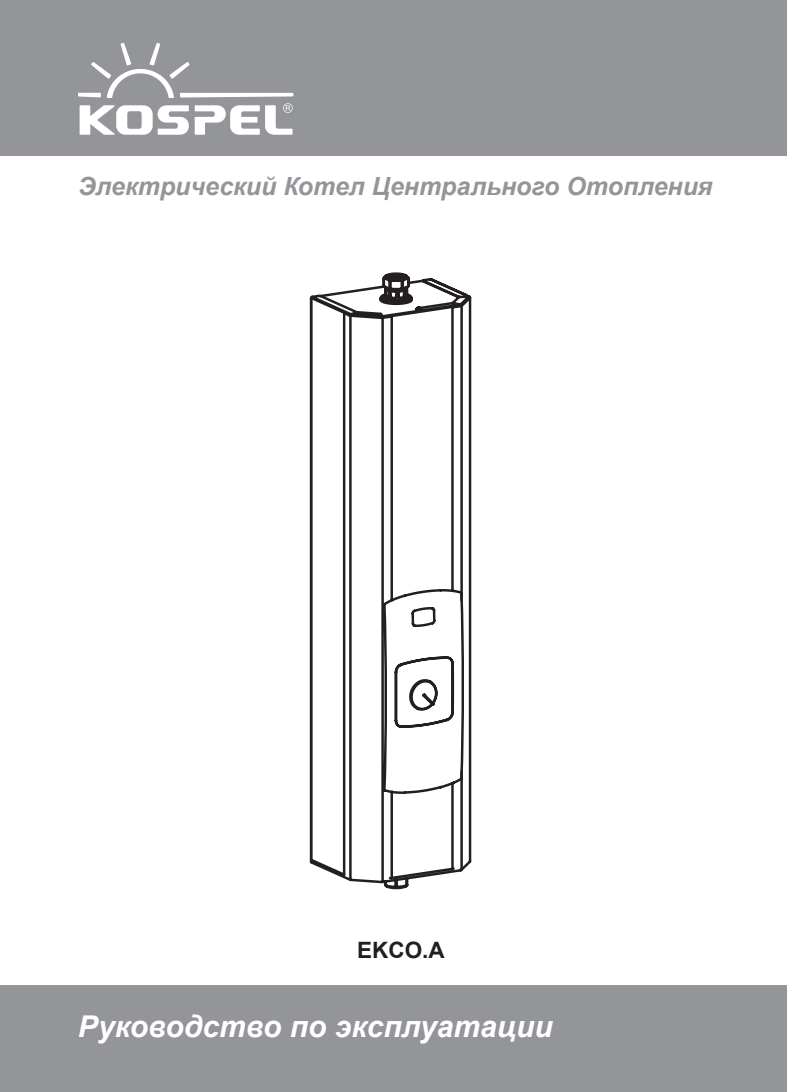
<style>
.page{position:relative;width:787px;height:1092px;background:#fff}
.page>*{position:absolute;margin:0;border:0;box-sizing:border-box;transform-origin:0 0}
.t1{font:italic 700 30px "Arial";color:#fff}
.t2{font:italic 700 25px "Arial";color:#939598}
.t3{font:700 22.5px "Arial";color:#231f20}
</style>
<div class="page">
<svg style="left:347px;top:276px;width:124px;height:593px"></svg>
<svg style="left:310px;top:291px;width:154px;height:593px"></svg>
<div style="left:0;top:985px;width:787px;height:106px;background:#939598"></div>
<div style="left:0;top:0;width:787px;height:156px;background:#939598"></div>
<svg style="left:78px;top:43px;width:215px;height:92px"></svg>
<p class="t2" style="left:78px;top:170px;width:636px">Электрический Котел Центрального Отопления</p>
<p class="t3" style="left:357px;top:934px;width:89px">EKCO.A</p>
<p class="t1" style="left:78px;top:1006px;width:476px">Руководство по эксплуатации</p>
</div>
